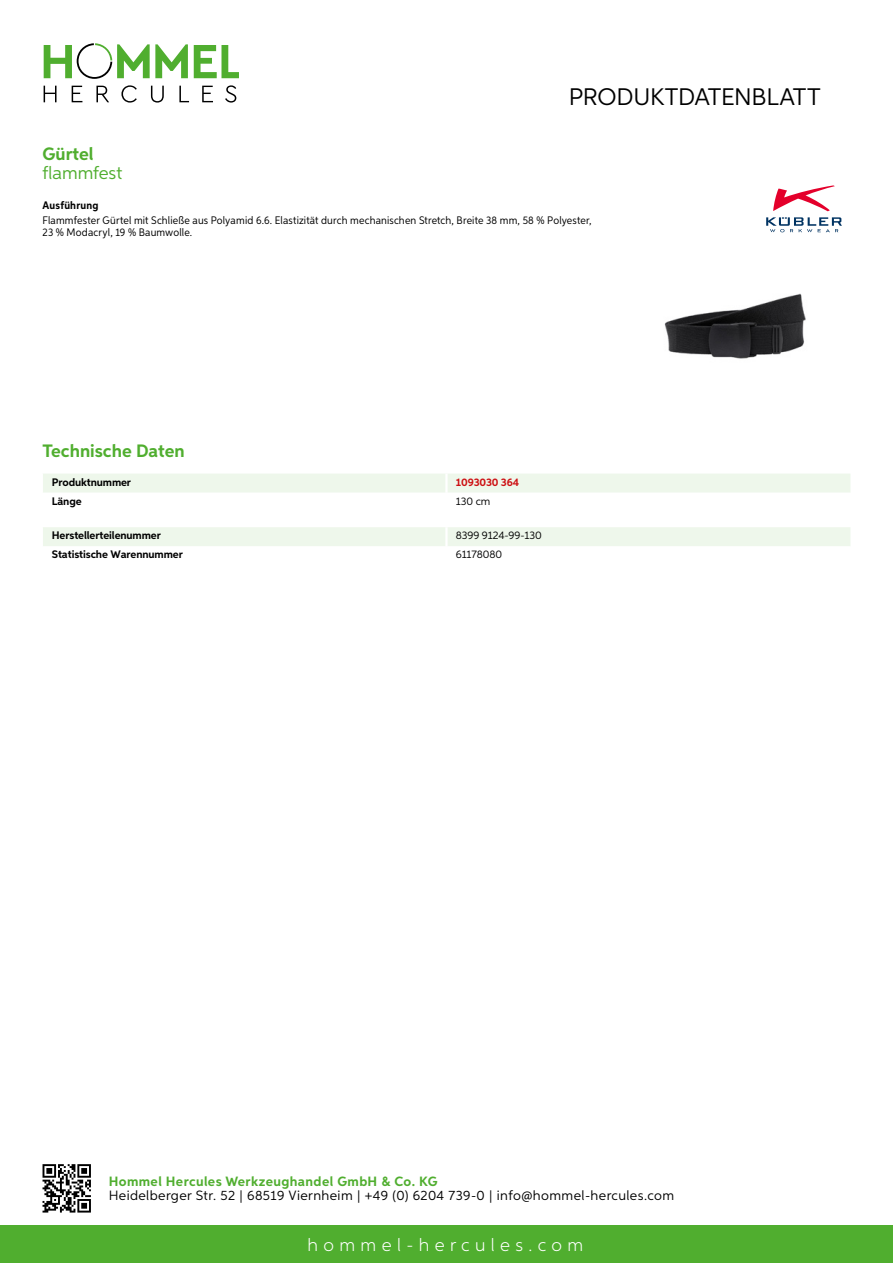
<style>
.page{position:relative;width:893px;height:1263px;background:#fff}
.page>*{position:absolute;margin:0;border:0;box-sizing:border-box;transform-origin:0 0}
.t1{font:24px "Aspira";letter-spacing:-.01em;color:#000}
.t2{font:700 18px "Aspira";color:#50ae2f}
.t3{font:300 18px "Aspira";letter-spacing:.3em;color:#fff}
.t4{font:18px "Aspira";letter-spacing:-.005em;color:#50ae2f}
.t5{font:13.5px "Aspira";letter-spacing:.03em;color:#000}
.t6{font:700 13.5px "Aspira";letter-spacing:.03em;color:#50ae2f}
.t7{font:10.95px/12px "Aspira Nar";letter-spacing:.015em;color:#000}
.t8{font:700 10.95px "Aspira";letter-spacing:-.01em;color:#000}
.t9{font:10.95px "Aspira";letter-spacing:-.01em;color:#000}
.t10{font:700 10.95px "Aspira";letter-spacing:-.01em;color:#cd1013}
.t11{font:700 10.95px "Aspira Nar";letter-spacing:.02em;color:#000}
</style>
<div class="page">
<div style="left:0;top:1226px;width:893px;height:37px;background:#50ae2f"></div>
<svg style="left:43px;top:1164px;width:48px;height:48px"></svg>
<svg style="left:194px;top:45px;width:45px;height:33px"></svg>
<svg style="left:44px;top:43px;width:144px;height:36px"></svg>
<svg style="left:44px;top:86px;width:13px;height:16px"></svg>
<svg style="left:72px;top:86px;width:10px;height:16px"></svg>
<svg style="left:96px;top:86px;width:13px;height:16px"></svg>
<svg style="left:121px;top:85px;width:16px;height:18px"></svg>
<svg style="left:151px;top:86px;width:13px;height:17px"></svg>
<svg style="left:179px;top:86px;width:10px;height:16px"></svg>
<svg style="left:202px;top:86px;width:11px;height:16px"></svg>
<svg style="left:225px;top:85px;width:11px;height:18px"></svg>
<div style="left:43px;top:474px;width:807px;height:19px;background:#eef7eb"></div>
<div style="left:43px;top:527px;width:807px;height:19px;background:#eef7eb"></div>
<img style="left:664px;top:293px;width:142px;height:66px">
<svg style="left:773px;top:185px;width:62px;height:26px"></svg>
<svg style="left:766px;top:217px;width:76px;height:15px"></svg>
<h1 class="t1" style="left:569px;top:82px;width:253px">Produktdatenblatt</h1>
<h2 class="t2" style="left:43px;top:142px;width:53px">Gürtel</h2>
<h2 class="t4" style="left:43px;top:162px;width:81px">flammfest</h2>
<p class="t11" style="left:43px;top:199px;width:58px">Ausführung</p>
<p class="t7" style="left:43px;top:214px;width:551px">Flammfester Gürtel mit Schließe aus Polyamid 6.6. Elastizität durch mechanischen Stretch, Breite 38 mm, 58 % Polyester,<br>23 % Modacryl, 19 % Baumwolle.</p>
<h2 class="t2" style="left:43px;top:439px;width:144px">Technische Daten</h2>
<p class="t8" style="left:52px;top:475px;width:81px">Produktnummer</p>
<p class="t10" style="left:456px;top:475px;width:65px">1093030 364</p>
<p class="t8" style="left:52px;top:494px;width:31px">Länge</p>
<p class="t9" style="left:456px;top:494px;width:36px">130 cm</p>
<p class="t8" style="left:52px;top:529px;width:111px">Herstellerteilenummer</p>
<p class="t9" style="left:456px;top:529px;width:87px">8399 9124-99-130</p>
<p class="t8" style="left:52px;top:548px;width:132px">Statistische Warennummer</p>
<p class="t9" style="left:456px;top:548px;width:48px">61178080</p>
<p class="t6" style="left:109px;top:1172px;width:330px">Hommel Hercules Werkzeughandel GmbH &amp; Co. KG</p>
<p class="t5" style="left:109px;top:1187px;width:567px">Heidelberger Str. 52 | 68519 Viernheim | +49 (0) 6204 739-0 | info@hommel-hercules.com</p>
<h2 class="t3" style="left:307px;top:1234px;width:277px">hommel-hercules.com</h2>
</div>
